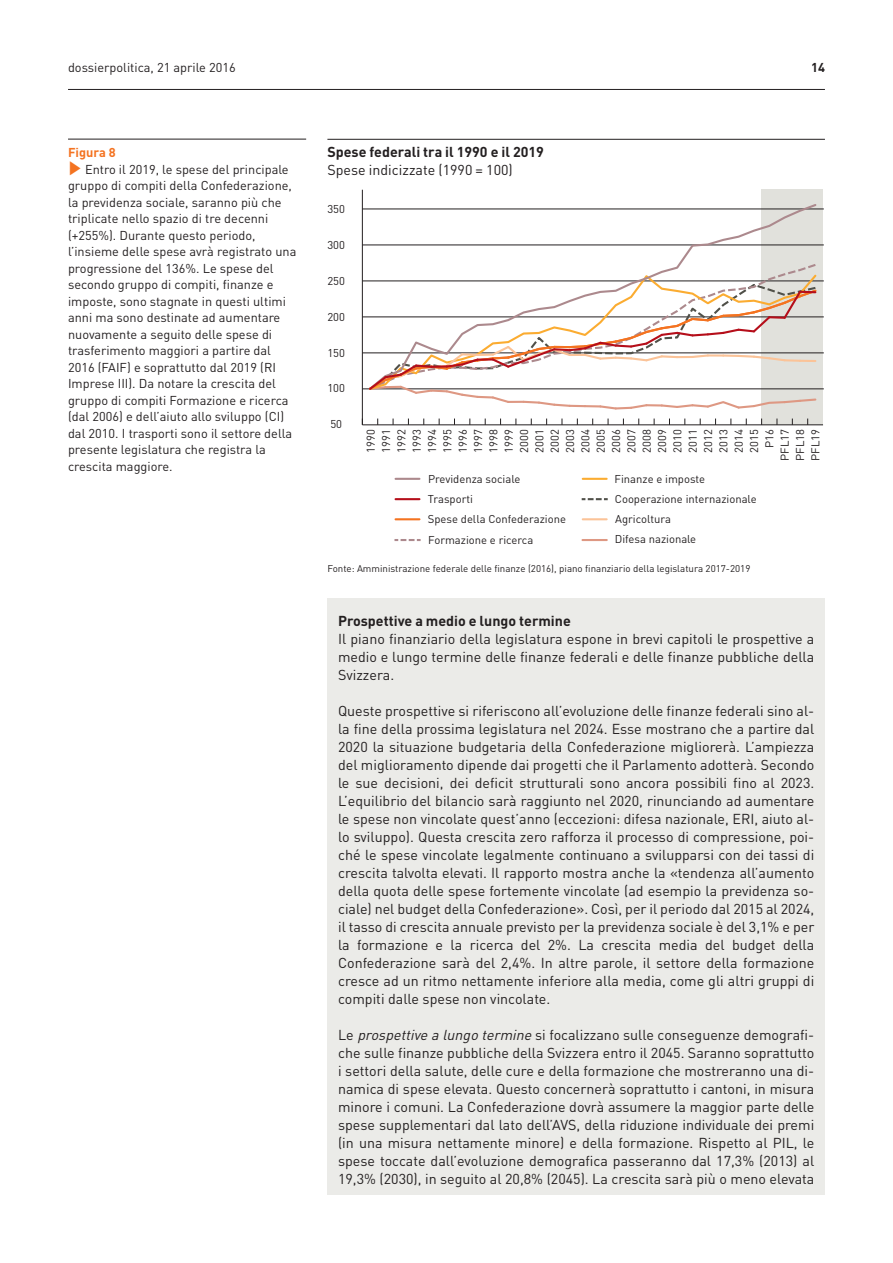
<style>
.page{position:relative;width:893px;height:1263px;background:#fff}
.page>*{position:absolute;margin:0;border:0;box-sizing:border-box;transform-origin:0 0}
.t1{font:14.25px/18px "DIN";color:#231f20;text-align:justify}
.t2{font:700 14.25px "DIN";color:#231f20}
.t3{font:12.75px/16.5px "DIN";color:#231f20}
.t4{font:700 12.75px "DIN";color:#f47321}
.t5{font:700 12.75px "DIN";color:#231f20}
.t6{font:11.25px/15.3px "DIN";color:#231f20;text-align:justify}
.t7{font:9.75px "DIN";color:#231f20}
.s1{color:#f47321}
.s2{font-style:italic}
</style>
<div class="page">
<hr style="left:68px;top:89px;width:757px;height:1px;background:#231f20">
<hr style="left:327px;top:139px;width:498px;height:1px;background:#231f20">
<div style="left:762px;top:190px;width:61px;height:235px;background:#e1e1dc"></div>
<hr style="left:362px;top:425px;width:461px;height:1px;background:#231f20">
<hr style="left:362px;top:190px;width:1px;height:235px;background:#231f20">
<hr style="left:362px;top:389px;width:462px;height:1px;background:#231f20">
<hr style="left:362px;top:353px;width:462px;height:1px;background:#231f20">
<hr style="left:362px;top:317px;width:462px;height:1px;background:#231f20">
<hr style="left:362px;top:281px;width:462px;height:1px;background:#231f20">
<hr style="left:362px;top:245px;width:462px;height:1px;background:#231f20">
<hr style="left:362px;top:209px;width:462px;height:1px;background:#231f20">
<svg style="left:394px;top:539px;width:27px;height:2px"></svg>
<hr style="left:582px;top:539px;width:25px;height:2px;background:#de9883">
<hr style="left:396px;top:478px;width:23px;height:2px;background:#ac898d">
<hr style="left:396px;top:518px;width:23px;height:2px;background:#f47321">
<hr style="left:583px;top:478px;width:24px;height:2px;background:#fbac31">
<hr style="left:396px;top:498px;width:23px;height:2px;background:#b50e1a">
<svg style="left:582px;top:498px;width:26px;height:2px"></svg>
<hr style="left:583px;top:518px;width:24px;height:2px;background:#fbc398">
<svg style="left:367px;top:202px;width:451px;height:209px"></svg>
<hr style="left:68px;top:139px;width:238px;height:1px;background:#231f20">
<div style="left:327px;top:598px;width:498px;height:597px;background:#ebebe8"></div>
<p class="t3" style="left:68px;top:58px;width:169px">dossierpolitica, 21 aprile 2016</p>
<p class="t5" style="left:811px;top:59px;width:15px">14</p>
<p class="t4" style="left:68px;top:144px;width:49px">Figura 8</p>
<p class="t3" style="left:68px;top:161px;width:230px"><span class="s1">✓</span> Entro il 2019, le spese del principale gruppo di compiti della Confederazione, la previdenza sociale, saranno più che triplicate nello spazio di tre decenni (+255%). Durante questo periodo, l’insieme delle spese avrà registrato una progressione del 136%. Le spese del secondo gruppo di compiti, finanze e imposte, sono stagnate in questi ultimi anni ma sono destinate ad aumentare nuovamente a seguito delle spese di trasferimento maggiori a partire dal 2016 (FAIF) e soprattutto dal 2019 (RI Imprese III). Da notare la crescita del gruppo di compiti Formazione e ricerca (dal 2006) e dell’aiuto allo sviluppo (CI) dal 2010. I trasporti sono il settore della presente legislatura che registra la crescita maggiore.</p>
<p class="t2" style="left:327px;top:143px;width:218px">Spese federali tra il 1990 e il 2019</p>
<p class="t1" style="left:327px;top:161px;width:187px">Spese indicizzate (1990 = 100)</p>
<p class="t6" style="left:327px;top:200px;width:19px">350</p>
<p class="t6" style="left:327px;top:236px;width:19px">300</p>
<p class="t6" style="left:327px;top:272px;width:19px">250</p>
<p class="t6" style="left:327px;top:308px;width:19px">200</p>
<p class="t6" style="left:327px;top:344px;width:19px">150</p>
<p class="t6" style="left:327px;top:380px;width:19px">100</p>
<p class="t6" style="left:330px;top:416px;width:13px">50</p>
<p class="t6" style="left:362px;top:453px;width:25px;rotate:-90deg">1990<br>1991<br>1992<br>1993<br>1994<br>1995<br>1996<br>1997<br>1998<br>1999<br>2000<br>2001<br>2002<br>2003<br>2004<br>2005<br>2006<br>2007<br>2008<br>2009<br>2010<br>2011<br>2012<br>2013<br>2014<br>2015</p>
<p class="t6" style="left:761px;top:461px;width:33px;text-indent:13px;rotate:-90deg">P16<br>PFL17<br>PFL18<br>PFL19</p>
<p class="t6" style="left:428px;top:471px;width:94px">Previdenza sociale</p>
<p class="t6" style="left:428px;top:511px;width:140px">Spese della Confederazione</p>
<p class="t6" style="left:615px;top:471px;width:92px">Finanze e imposte</p>
<p class="t6" style="left:428px;top:490px;width:47px">Trasporti</p>
<p class="t6" style="left:615px;top:489px;width:143px;line-height:19.4px">Cooperazione internazionale<br>Agricoltura</p>
<p class="t6" style="left:428px;top:531px;width:106px">Formazione e ricerca</p>
<p class="t6" style="left:615px;top:531px;width:83px">Difesa nazionale</p>
<p class="t7" style="left:327px;top:562px;width:425px">Fonte: Amministrazione federale delle finanze (2016), piano finanziario della legislatura 2017-2019</p>
<p class="t2" style="left:338px;top:611px;width:234px">Prospettive a medio e lungo termine</p>
<p class="t1" style="left:338px;top:629px;width:478px">Il piano finanziario della legislatura espone in brevi capitoli le prospettive a medio e lungo termine delle finanze federali e delle finanze pubbliche della Svizzera.</p>
<p class="t1" style="left:338px;top:701px;width:478px">Queste prospettive si riferiscono all’evoluzione delle finanze federali sino al&shy;la fine della prossima legislatura nel 2024. Esse mostrano che a partire dal 2020 la situazione budgetaria della Confederazione migliorerà. L’ampiezza del miglioramento dipende dai progetti che il Parlamento adotterà. Secondo le sue decisioni, dei deficit strutturali sono ancora possibili fino al 2023.<br>L’equilibrio del bilancio sarà raggiunto nel 2020, rinunciando ad aumentare le spese non vincolate quest’anno (eccezioni: difesa nazionale, ERI, aiuto al&shy;lo sviluppo). Questa crescita zero rafforza il processo di compressione, poi&shy;ché le spese vincolate legalmente continuano a svilupparsi con dei tassi di crescita talvolta elevati. Il rapporto mostra anche la «tendenza all’aumento della quota delle spese fortemente vincolate (ad esempio la previdenza so&shy;ciale) nel budget della Confederazione». Così, per il periodo dal 2015 al 2024, il tasso di crescita annuale previsto per la previdenza sociale è del 3,1% e per la formazione e la ricerca del 2%. La crescita media del budget della Confederazione sarà del 2,4%. In altre parole, il settore della formazione cresce ad un ritmo nettamente inferiore alla media, come gli altri gruppi di compiti dalle spese non vincolate.</p>
<p class="t1" style="left:338px;top:1025px;width:478px">Le <span class="s2">prospettive a lungo termine</span> si focalizzano sulle conseguenze demografi&shy;che sulle finanze pubbliche della Svizzera entro il 2045. Saranno soprattutto i settori della salute, delle cure e della formazione che mostreranno una di&shy;namica di spese elevata. Questo concernerà soprattutto i cantoni, in misura minore i comuni. La Confederazione dovrà assumere la maggior parte delle spese supplementari dal lato dell’AVS, della riduzione individuale dei premi (in una misura nettamente minore) e della formazione. Rispetto al PIL, le spese toccate dall’evoluzione demografica passeranno dal 17,3% (2013) al 19,3% (2030), in seguito al 20,8% (2045). La crescita sarà più o meno elevata</p>
</div>
